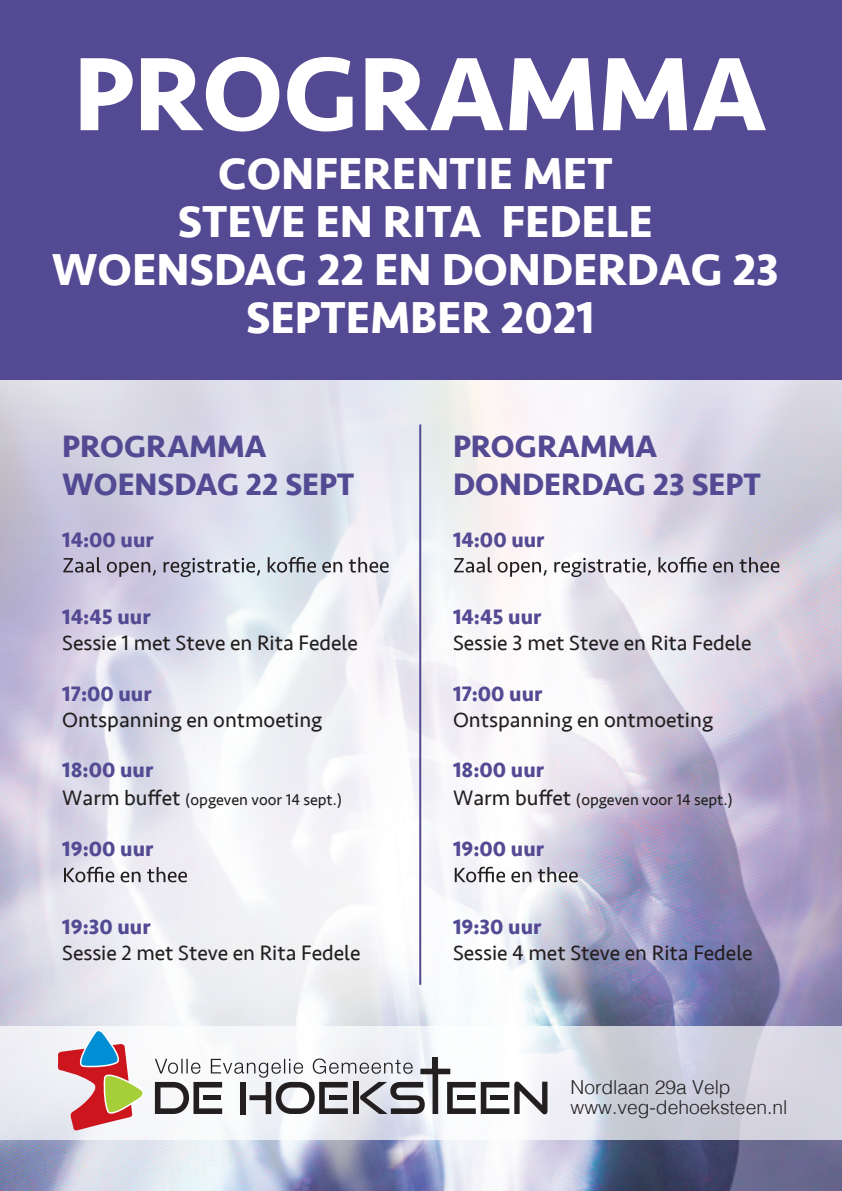
<style>
.page{position:relative;width:842px;height:1191px;background:#fff}
.page>*{position:absolute;margin:0;border:0;box-sizing:border-box;transform-origin:0 0}
.t1{font:700 108px "Seravek";color:#fff}
.t2{font:700 46px/48px "Seravek";color:#fff;text-align:center}
.t3{font:700 31.8px/38.2px "Seravek";color:#534a93}
.t4{font:21.6px "Seravek";color:#231f20}
.t5{font:700 21.6px "Seravek";color:#534a93}
.t6{font:300 19.2px/20.2px "Helvetica";color:#231f20}
.t7{font:16px "Seravek";color:#231f20}
.s1{font-size:21.6px}
</style>
<div class="page">
<img style="left:0;top:380px;width:842px;height:811px">
<svg style="left:0;top:1025px;width:842px;height:114px"></svg>
<div style="left:0;top:0;width:842px;height:380px;background:#534a93"></div>
<svg style="left:58px;top:1026px;width:89px;height:104px"></svg>
<svg style="left:155px;top:1058px;width:392px;height:56px"></svg>
<div style="left:433px;top:1057px;width:5px;height:15px;background:#231f20"></div>
<svg style="left:63px;top:557px;width:326px;height:20px;background:#b3b3bf"></svg>
<svg style="left:64px;top:866px;width:123px;height:16px;background:#b5b3b9"></svg>
<svg style="left:454px;top:557px;width:325px;height:20px"></svg>
<svg style="left:455px;top:866px;width:123px;height:16px"></svg>
<hr style="left:419px;top:424px;width:2px;height:560px;background:#534a93">
<h1 class="t1" style="left:74px;top:8px;width:695px">PROGRAMMA</h1>
<h2 class="t2" style="left:52px;top:149px;width:728px">CONFERENTIE MET<br>STEVE EN RITA FEDELE<br>WOENSDAG 22 EN DONDERDAG 23<br>SEPTEMBER 2021</h2>
<h3 class="t3" style="left:62px;top:426px;width:294px">PROGRAMMA<br>WOENSDAG 22 SEPT</h3>
<p class="t5" style="left:62px;top:522px;width:93px">14:00 uur</p>
<p class="t5" style="left:62px;top:599px;width:90px">14:45 uur</p>
<p class="t4" style="left:62px;top:626px;width:297px">Sessie 1 met Steve en Rita Fedele</p>
<p class="t5" style="left:62px;top:677px;width:91px">17:00 uur</p>
<p class="t4" style="left:62px;top:703px;width:261px">Ontspanning en ontmoeting</p>
<p class="t5" style="left:62px;top:753px;width:92px">18:00 uur</p>
<p class="t7" style="left:62px;top:787px;width:281px"><span class="s1">Warm buffet</span> (opgeven voor 14 sept.)</p>
<p class="t5" style="left:62px;top:832px;width:92px">19:00 uur</p>
<p class="t5" style="left:62px;top:909px;width:90px">19:30 uur</p>
<p class="t4" style="left:62px;top:935px;width:300px">Sessie 2 met Steve en Rita Fedele</p>
<h3 class="t3" style="left:453px;top:426px;width:309px">PROGRAMMA<br>DONDERDAG 23 SEPT</h3>
<p class="t5" style="left:453px;top:522px;width:93px">14:00 uur</p>
<p class="t5" style="left:453px;top:599px;width:90px">14:45 uur</p>
<p class="t4" style="left:453px;top:626px;width:300px">Sessie 3 met Steve en Rita Fedele</p>
<p class="t5" style="left:453px;top:677px;width:91px">17:00 uur</p>
<p class="t4" style="left:453px;top:703px;width:261px">Ontspanning en ontmoeting</p>
<p class="t5" style="left:453px;top:753px;width:92px">18:00 uur</p>
<p class="t7" style="left:453px;top:787px;width:281px"><span class="s1">Warm buffet</span> (opgeven voor 14 sept.)</p>
<p class="t5" style="left:453px;top:832px;width:92px">19:00 uur</p>
<p class="t5" style="left:453px;top:909px;width:90px">19:30 uur</p>
<p class="t4" style="left:453px;top:935px;width:301px">Sessie 4 met Steve en Rita Fedele</p>
<p class="t6" style="left:570px;top:1075px;width:218px">Nordlaan 29a Velp www.veg-dehoeksteen.nl</p>
</div>
